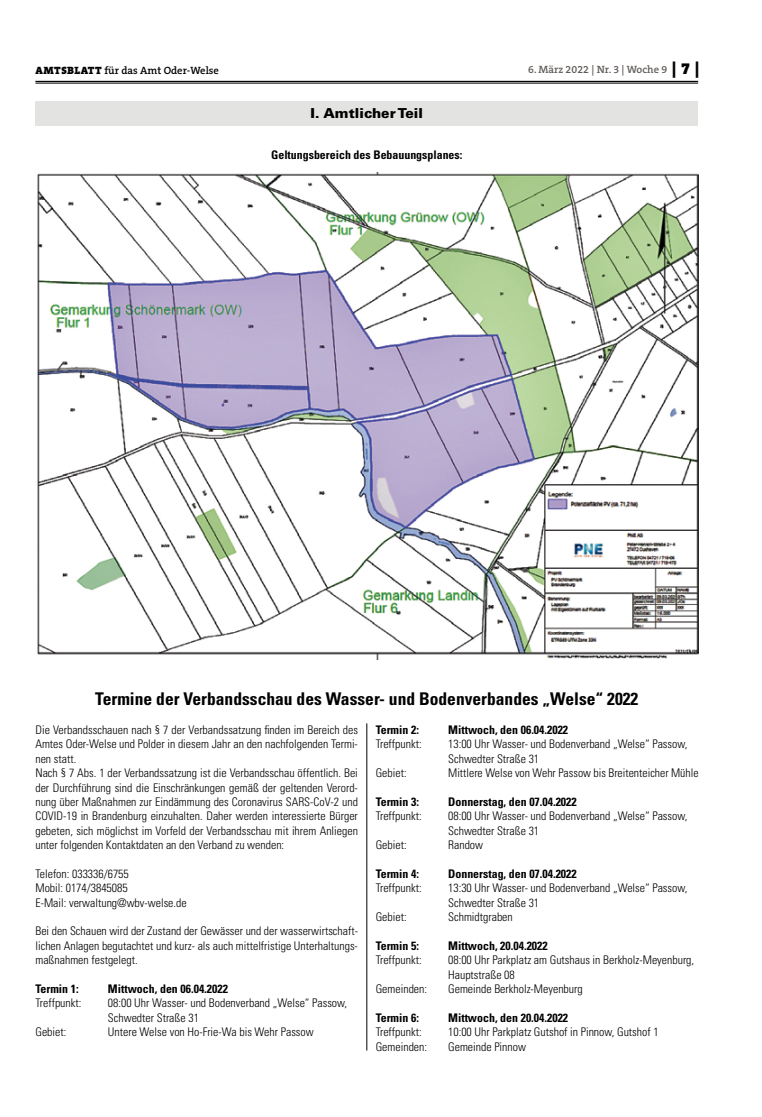
<style>
.page{position:relative;width:762px;height:1117px;background:#fff}
.page>*{position:absolute;margin:0;border:0;box-sizing:border-box;transform-origin:0 0}
.t1{font:700 condensed 17.5px "Univers";color:#000}
.t2{font:900 13.75px "Univers";letter-spacing:.005em;color:#000}
.t3{font:300 condensed 11.88px/14.4px "Univers";color:#000}
.t4{font:700 condensed 11.88px "Univers";color:#000}
.t5{font:600 10.62px "The Serif B W6";color:#000}
.t6{font:600 10.62px "The Serif B W6";color:#615c58}
.s1{font-family:"The Serif B W9";font-weight:900}
.s2{font-family:"The Serif B W9";font-weight:900;font-size:16.25px;color:#000}
</style>
<div class="page">
<hr style="left:35px;top:81px;width:663px;height:1px;background:#000">
<hr style="left:35px;top:83px;width:663px;height:1px;background:#000">
<div style="left:35px;top:101px;width:663px;height:25px;background:#e3e3e2"></div>
<hr style="left:367px;top:723px;width:1px;height:327px;background:#000">
<img style="left:37px;top:173px;width:661px;height:486px">
<p class="t5" style="left:36px;top:63px;width:185px"><span class="s1">AMTSBLATT</span> für das Amt Oder-Welse</p>
<p class="t6" style="left:528px;top:63px;width:173px">6. März 2022 | Nr. 3 | Woche 9 <span class="s2">| 7 |</span></p>
<p class="t2" style="left:310px;top:104px;width:114px">I. Amtlicher Teil</p>
<p class="t4" style="left:271px;top:147px;width:193px">Geltungsbereich des Bebauungsplanes:</p>
<h1 class="t1" style="left:95px;top:688px;width:544px">Termine der Verbandsschau des Wasser- und Bodenverbandes „Welse“ 2022</h1>
<p class="t3" style="left:35px;top:722px;width:324px">Die Verbandsschauen nach § 7 der Verbandssatzung finden im Bereich des Amtes Oder-Welse und Polder in diesem Jahr an den nachfolgenden Termi&shy;nen statt.<br>Nach § 7 Abs. 1 der Verbandssatzung ist die Verbandsschau öffentlich. Bei der Durchführung sind die Einschränkungen gemäß der geltenden Verord&shy;nung über Maßnahmen zur Eindämmung des Coronavirus SARS-CoV-2 und COVID-19 in Brandenburg einzuhalten. Daher werden interessierte Bürger gebeten, sich möglichst im Vorfeld der Verbandsschau mit ihrem Anliegen unter folgenden Kontaktdaten an den Verband zu wenden:</p>
<p class="t3" style="left:35px;top:866px;width:153px">Telefon: 033336/6755<br>Mobil: 0174/3845085<br>E-Mail: verwaltung@wbv-welse.de</p>
<p class="t3" style="left:35px;top:923px;width:324px;text-align:justify">Bei den Schauen wird der Zustand der Gewässer und der wasserwirtschaft&shy;lichen Anlagen begutachtet und kurz- als auch mittelfristige Unterhaltungs&shy;maßnahmen festgelegt.</p>
<p class="t4" style="left:35px;top:981px;width:45px">Termin 1:</p>
<p class="t4" style="left:108px;top:981px;width:122px">Mittwoch, den 06.04.2022</p>
<p class="t3" style="left:35px;top:995px;width:47px">Treffpunkt:</p>
<p class="t3" style="left:108px;top:995px;width:241px">08:00 Uhr Wasser- und Bodenverband „Welse“ Passow,<br>Schwedter Straße 31</p>
<p class="t3" style="left:35px;top:1024px;width:32px">Gebiet:</p>
<p class="t3" style="left:108px;top:1024px;width:207px">Untere Welse von Ho-Frie-Wa bis Wehr Passow</p>
<p class="t4" style="left:376px;top:722px;width:45px">Termin 2:</p>
<p class="t4" style="left:448px;top:722px;width:122px">Mittwoch, den 06.04.2022</p>
<p class="t3" style="left:376px;top:737px;width:47px">Treffpunkt:</p>
<p class="t3" style="left:448px;top:737px;width:241px">13:00 Uhr Wasser- und Bodenverband „Welse“ Passow,<br>Schwedter Straße 31</p>
<p class="t3" style="left:376px;top:765px;width:32px">Gebiet:</p>
<p class="t3" style="left:448px;top:765px;width:252px">Mittlere Welse von Wehr Passow bis Breitenteicher Mühle</p>
<p class="t4" style="left:376px;top:794px;width:45px">Termin 3:</p>
<p class="t4" style="left:448px;top:794px;width:130px">Donnerstag, den 07.04.2022</p>
<p class="t3" style="left:376px;top:808px;width:47px">Treffpunkt:</p>
<p class="t3" style="left:448px;top:808px;width:241px">08:00 Uhr Wasser- und Bodenverband „Welse“ Passow,<br>Schwedter Straße 31</p>
<p class="t3" style="left:376px;top:837px;width:32px">Gebiet:</p>
<p class="t3" style="left:448px;top:837px;width:36px">Randow</p>
<p class="t4" style="left:376px;top:866px;width:45px">Termin 4:</p>
<p class="t4" style="left:448px;top:866px;width:130px">Donnerstag, den 07.04.2022</p>
<p class="t3" style="left:376px;top:880px;width:47px">Treffpunkt:</p>
<p class="t3" style="left:448px;top:880px;width:241px">13:30 Uhr Wasser- und Bodenverband „Welse“ Passow,<br>Schwedter Straße 31</p>
<p class="t3" style="left:376px;top:909px;width:32px">Gebiet:</p>
<p class="t3" style="left:448px;top:909px;width:66px">Schmidtgraben</p>
<p class="t4" style="left:376px;top:938px;width:45px">Termin 5:</p>
<p class="t4" style="left:448px;top:938px;width:101px">Mittwoch, 20.04.2022</p>
<p class="t3" style="left:376px;top:952px;width:47px">Treffpunkt:</p>
<p class="t3" style="left:448px;top:952px;width:247px">08:00 Uhr Parkplatz am Gutshaus in Berkholz-Meyenburg,<br>Hauptstraße 08</p>
<p class="t3" style="left:376px;top:981px;width:53px">Gemeinden:</p>
<p class="t3" style="left:448px;top:981px;width:136px">Gemeinde Berkholz-Meyenburg</p>
<p class="t4" style="left:376px;top:1010px;width:45px">Termin 6:</p>
<p class="t4" style="left:448px;top:1010px;width:122px">Mittwoch, den 20.04.2022</p>
<p class="t3" style="left:376px;top:1024px;width:47px">Treffpunkt:</p>
<p class="t3" style="left:448px;top:1024px;width:212px">10:00 Uhr Parkplatz Gutshof in Pinnow, Gutshof 1</p>
<p class="t3" style="left:376px;top:1038px;width:53px">Gemeinden:</p>
<p class="t3" style="left:448px;top:1038px;width:79px">Gemeinde Pinnow</p>
</div>
